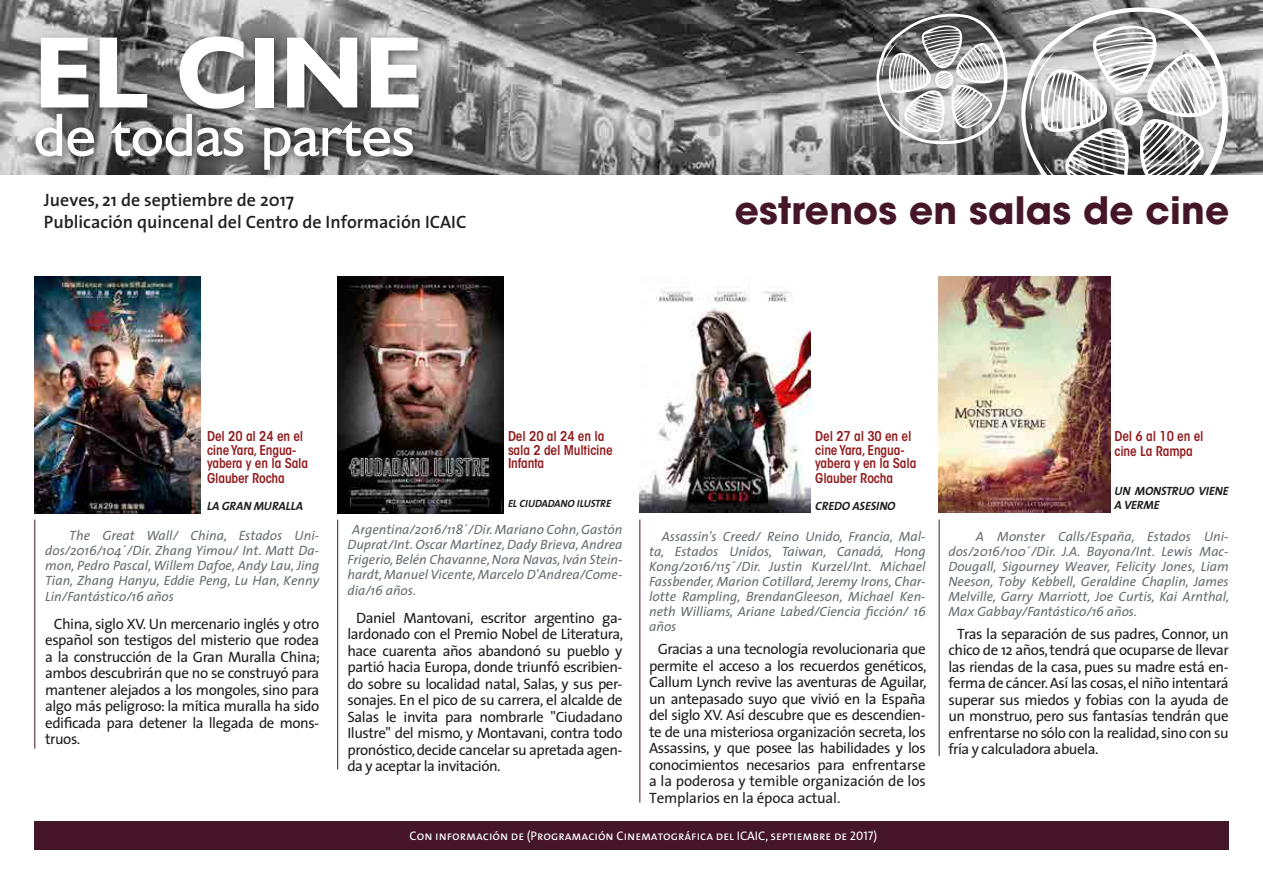
<style>
.page{position:relative;width:1263px;height:893px;background:#fff}
.page>*{position:absolute;margin:0;border:0;box-sizing:border-box;transform-origin:0 0}
.t1{font:700 102.3px "Humanist 521 BT";color:#fff}
.t2{font:61.35px "Humanist 521 BT";color:#fff}
.t3{font:700 37.5px "ITC Avant Garde Std";letter-spacing:.005em;color:#451628}
.t4{font:600 18px/21.6px "The Sans";color:#231f20}
.t5{font:15px/16.5px "The Sans";letter-spacing:-.03em;color:#221e1f;text-align:justify}
.t6{font:italic 13.5px/15px "The Sans";color:#686d72;text-align:justify}
.t7{font:600 condensed 13.5px/13.5px "ITC Avant Garde Std";letter-spacing:-.01em;color:#921c1f}
.t8{font:12.45px "The Sans Regular Caps";color:#fff}
.t9{font:italic 700 12px/14.4px "The Sans";letter-spacing:-.01em;color:#221e1f}
.t10{font:italic 700 10.5px "The Sans";letter-spacing:-.01em;color:#221e1f}
</style>
<div class="page">
<img style="left:1px;top:0;width:1261px;height:175px">
<svg style="left:1020px;top:7px;width:209px;height:168px"></svg>
<svg style="left:875px;top:13px;width:133px;height:131px"></svg>
<hr style="left:34px;top:520px;width:1px;height:229px;background:#451628">
<hr style="left:337px;top:520px;width:1px;height:250px;background:#451628">
<hr style="left:639px;top:520px;width:1px;height:283px;background:#451628">
<hr style="left:939px;top:520px;width:1px;height:236px;background:#451628">
<div style="left:34px;top:821px;width:1195px;height:29px;background:#451628"></div>
<img style="left:34px;top:276px;width:167px;height:237px">
<img style="left:639px;top:290px;width:172px;height:223px">
<img style="left:938px;top:276px;width:172px;height:237px">
<div style="left:31px;top:31px;width:399px;height:150px;background:#231f20;opacity:.62"></div>
<img style="left:338px;top:276px;width:166px;height:237px">
<h1 class="t1" style="left:34px;top:9px;width:390px">EL CINE</h1>
<h2 class="t2" style="left:34px;top:97px;width:382px">de todas partes</h2>
<p class="t4" style="left:44px;top:189px;width:424px">Jueves, 21 de septiembre de 2017<br>Publicación quincenal del Centro de Información ICAIC</p>
<h3 class="t3" style="left:735px;top:186px;width:496px">estrenos en salas de cine</h3>
<p class="t7" style="left:207px;top:430px;width:103px">Del 20 al 24 en el cine Yara, Engua&shy;yabera y en la Sala</p>
<p class="t7" style="left:207px;top:471px;width:79px">Glauber Rocha</p>
<p class="t9" style="left:207px;top:498px;width:97px">LA GRAN MURALLA</p>
<p class="t6" style="left:45px;top:527px;width:276px;text-indent:24px">The Great Wall/ China, Estados Uni&shy;dos/2016/104´/Dir. Zhang Yimou/ Int. Matt Da&shy;mon, Pedro Pascal, Willem Dafoe, Andy Lau, Jing Tian, Zhang Hanyu, Eddie Peng, Lu Han, Kenny</p>
<p class="t6" style="left:45px;top:589px;width:130px">Lin/Fantástico/16 años</p>
<p class="t5" style="left:45px;top:615px;width:276px;text-indent:9px">China, siglo XV. Un mercenario inglés y otro español son testigos del misterio que rodea a la construcción de la Gran Muralla China; ambos descubrirán que no se construyó para mantener alejados a los mongoles, sino para algo más peligroso: la mítica muralla ha sido edificada para detener la llegada de mons&shy;truos.</p>
<p class="t7" style="left:508px;top:430px;width:106px">Del 20 al 24 en la sala 2 del Multicine<br>Infanta</p>
<p class="t10" style="left:508px;top:495px;width:105px">EL CIUDADANO ILUSTRE</p>
<p class="t6" style="left:347px;top:521px;width:277px;text-align:center">Argentina/2016/118´/Dir. Mariano Cohn, Gastón Duprat/Int. Oscar Martínez, Dady Brieva, Andrea Frigerio, Belén Chavanne, Nora Navas, Iván Stein&shy;hardt, Manuel Vicente, Marcelo D'Andrea/Come-</p>
<p class="t6" style="left:347px;top:583px;width:70px">dia/16 años.</p>
<p class="t5" style="left:347px;top:609px;width:277px;text-indent:9px">Daniel Mantovani, escritor argentino ga&shy;lardonado con el Premio Nobel de Literatura, hace cuarenta años abandonó su pueblo y partió hacia Europa, donde triunfó escribien&shy;do sobre su localidad natal, Salas, y sus per&shy;sonajes. En el pico de su carrera, el alcalde de Salas le invita para nombrarle "Ciudadano Ilustre" del mismo, y Montavani, contra todo pronóstico, decide cancelar su apretada agen&shy;da y aceptar la invitación.</p>
<p class="t7" style="left:815px;top:430px;width:103px">Del 27 al 30 en el cine Yara, Engua&shy;yabera y en la Sala</p>
<p class="t7" style="left:815px;top:471px;width:79px">Glauber Rocha</p>
<p class="t9" style="left:815px;top:498px;width:82px">CREDO ASESINO</p>
<p class="t6" style="left:649px;top:529px;width:278px;text-indent:13px">Assassin's Creed/ Reino Unido, Francia, Mal&shy;ta, Estados Unidos, Taiwan, Canadá, Hong Kong/2016/115´/Dir. Justin Kurzel/Int. Michael Fassbender, Marion Cotillard, Jeremy Irons, Char&shy;lotte Rampling, BrendanGleeson, Michael Ken&shy;neth Williams, Ariane Labed/Ciencia ficción/ 16 años</p>
<p class="t5" style="left:649px;top:641px;width:279px;text-indent:9px">Gracias a una tecnología revolucionaria que permite el acceso a los recuerdos genéticos, Callum Lynch revive las aventuras de Aguilar, un antepasado suyo que vivió en la España del siglo XV. Así descubre que es descendien&shy;te de una misteriosa organización secreta, los Assassins, y que posee las habilidades y los conocimientos necesarios para enfrentarse a la poderosa y temible organización de los Templarios en la época actual.</p>
<p class="t7" style="left:1114px;top:429px;width:91px;line-height:14.9px">Del 6 al 10 en el cine La Rampa</p>
<p class="t9" style="left:1114px;top:483px;width:116px">UN MONSTRUO VIENE<br>A VERME</p>
<p class="t6" style="left:948px;top:528px;width:282px;text-indent:28px">A Monster Calls/España, Estados Uni&shy;dos/2016/100´/Dir. J.A. Bayona/Int. Lewis Mac-Dougall, Sigourney Weaver, Felicity Jones, Liam Neeson, Toby Kebbell, Geraldine Chaplin, James Melville, Garry Marriott, Joe Curtis, Kai Arnthal, Max Gabbay/Fantástico/16 años.</p>
<p class="t5" style="left:948px;top:625px;width:282px;text-indent:9px">Tras la separación de sus padres, Connor, un chico de 12 años, tendrá que ocuparse de llevar las riendas de la casa, pues su madre está en&shy;ferma de cáncer. Así las cosas, el niño intentará superar sus miedos y fobias con la ayuda de un monstruo, pero sus fantasías tendrán que enfrentarse no sólo con la realidad, sino con su fría y calculadora abuela.</p>
<p class="t8" style="left:409px;top:828px;width:469px">Con información de (Programación Cinematográfica del ICAIC, septiembre de 2017)</p>
</div>
